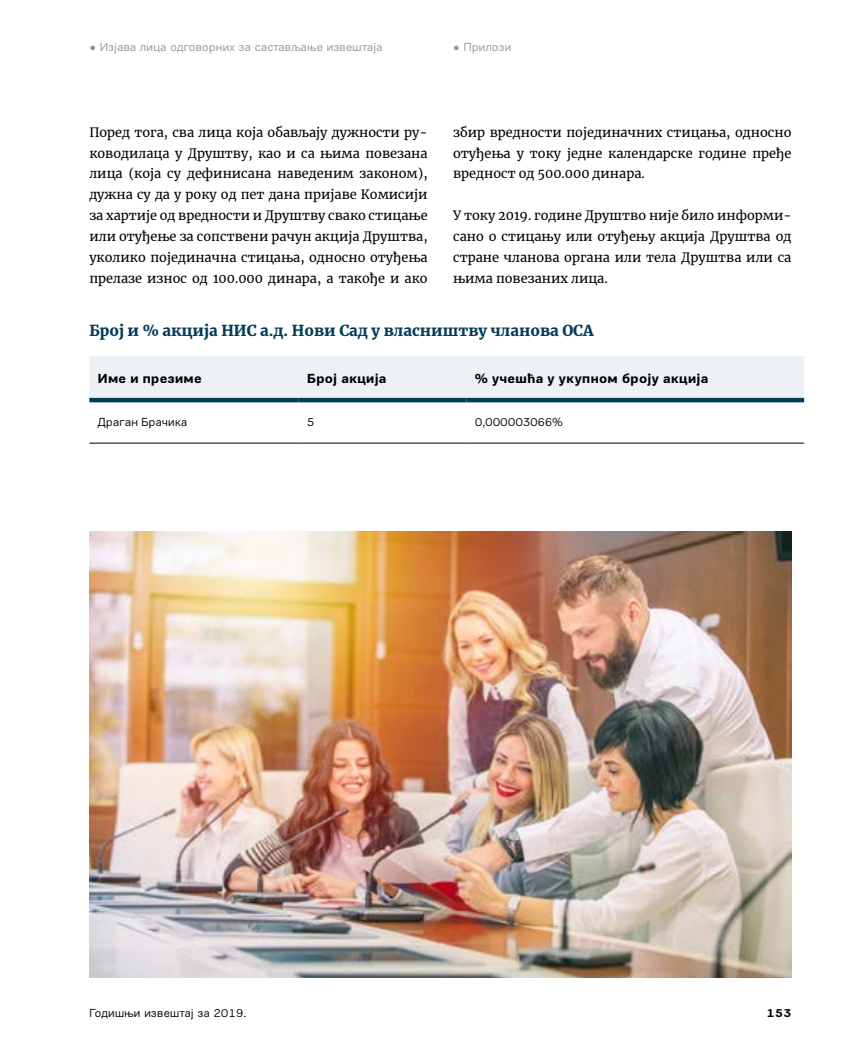
<style>
.page{position:relative;width:851px;height:1063px;background:#fff}
.page>*{position:absolute;margin:0;border:0;box-sizing:border-box;transform-origin:0 0}
.t1{font:900 15px "Merriweather";color:#043c59}
.t2{font:700 13.5px "PF Encore Sans Pro";letter-spacing:.025em;color:#000}
.t3{font:12.75px/21px "Merriweather";color:#000;text-align:justify}
.t4{font:12px "PF Encore Sans Pro";letter-spacing:.025em;color:#939598}
.t5{font:12px "PF Encore Sans Pro";letter-spacing:.025em;color:#000}
.t6{font:700 12px "PF Encore Sans Pro";color:#000}
.s1{font-weight:900}
</style>
<div class="page">
<div style="left:89px;top:356px;width:715px;height:42px;background:#edf0f5"></div>
<hr style="left:89px;top:398px;width:209px;height:4px;background:#043c59">
<hr style="left:298px;top:398px;width:168px;height:4px;background:#043c59">
<hr style="left:466px;top:398px;width:338px;height:4px;background:#043c59">
<hr style="left:89px;top:443px;width:209px;height:1px;background:#000">
<hr style="left:298px;top:443px;width:168px;height:1px;background:#000">
<hr style="left:466px;top:443px;width:338px;height:1px;background:#000">
<img style="left:89px;top:531px;width:702px;height:447px">
<p class="t4" style="left:89px;top:40px;width:295px"><span class="s1">•</span> Изјава лица одговорних за састављање извештаја</p>
<p class="t4" style="left:453px;top:40px;width:59px"><span class="s1">•</span> Прилози</p>
<p class="t3" style="left:89px;top:121px;width:340px">Поред тога, сва лица која обављају дужности ру&shy;ководилаца у Друштву, као и са њима повезана лица (која су дефинисана наведеним законом), дужна су да у року од пет дана пријаве Комисији за хартије од вредности и Друштву свако стицање или отуђење за сопствени рачун акција Друштва, уколико појединачна стицања, односно отуђења прелазе износ од 100.000 динара, а такође и ако</p>
<p class="t1" style="left:89px;top:320px;width:506px">Број и % акција НИС а.д. Нови Сад у власништву чланова ОСА</p>
<p class="t2" style="left:98px;top:370px;width:105px">Име и презиме</p>
<p class="t2" style="left:307px;top:370px;width:81px">Број акција</p>
<p class="t2" style="left:475px;top:370px;width:234px">% учешћа у укупном броју акција</p>
<p class="t5" style="left:98px;top:415px;width:91px">Драган Брачика</p>
<p class="t5" style="left:307px;top:415px;width:9px">5</p>
<p class="t5" style="left:475px;top:415px;width:89px">0,000003066%</p>
<p class="t3" style="left:453px;top:121px;width:340px">збир вредности појединачних стицања, односно отуђења у току једне календарске године пређе вредност од 500.000 динара.</p>
<p class="t3" style="left:453px;top:205px;width:340px">У току 2019. године Друштво није било информи&shy;сано о стицању или отуђењу акција Друштва од стране чланова органа или тела Друштва или са њима повезаних лица.</p>
<p class="t5" style="left:89px;top:1006px;width:158px">Годишњи извештај за 2019.</p>
<p class="t6" style="left:766px;top:1005px;width:26px">153</p>
</div>
